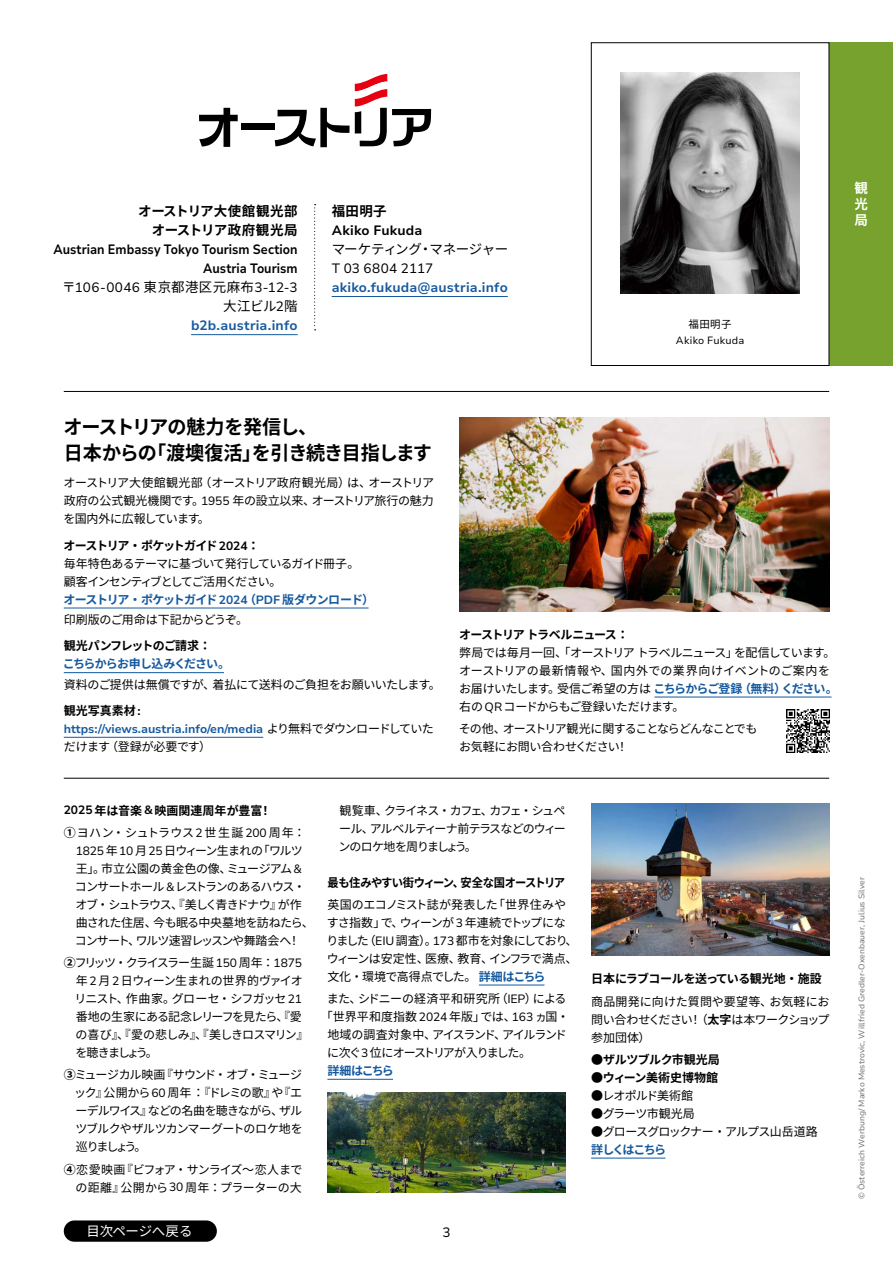
<style>
.page{position:relative;width:893px;height:1263px;background:#fff}
.page>*{position:absolute;margin:0;border:0;box-sizing:border-box;transform-origin:0 0}
.t1{font:700 19.5px/25.5px "Noto Sans CJ Kjp";letter-spacing:-.055em;color:#000}
.t2{font:700 13.5px/19px "Nunito Sans 10 pt";letter-spacing:.005em;color:#000;text-align:right;scale:.9 1}
.t3{font:700 13.5px "Nunito Sans 10 pt";letter-spacing:.015em;color:#15599f}
.t4{font:700 13.5px/19px "Noto Sans CJ Kjp";color:#000;text-align:right}
.t5{font:13.5px "Noto Sans CJ Kjp";letter-spacing:-.035em;color:#000}
.t6{font:13.5px "Nunito Sans 10 pt";letter-spacing:.01em;color:#000}
.t7{font:700 13.5px "Nunito Sans 10 pt";letter-spacing:.005em;color:#000}
.t8{font:13.5px "Noto Sans CJ Kjp";letter-spacing:-.01em;color:#fff}
.t9{font:700 13.5px "Noto Sans CJ Kjp";letter-spacing:.025em;color:#000}
.t10{font:700 13.5px/16.2px "Noto Sans CJ Kjp";color:#fff;text-align:justify}
.t11{font:12px/18px "Noto Sans CJ Kjp";letter-spacing:-.055em;color:#000}
.t12{font:12px/18px "Noto Sans CJ Kjp";letter-spacing:-.02em;color:#000}
.t13{font:700 12px "Nunito Sans 10 pt";color:#15599f}
.t14{font:12px/18px "Noto Sans CJ Kjp";letter-spacing:-.03em;color:#000;text-align:right}
.t15{font:12px/22.2px "Noto Sans CJ Kjp";letter-spacing:.02em;color:#000}
.t16{font:700 12px "Noto Sans CJ Kjp";letter-spacing:-.04em;color:#000}
.t17{font:12px "Noto Sans CJ Kjp";letter-spacing:-.035em;color:#000}
.t18{font:12px "Noto Sans CJ Kjp";letter-spacing:-.075em;color:#000}
.t19{font:12px "Noto Sans CJ Kjp";letter-spacing:.005em;color:#000}
.t20{font:700 12px "Noto Sans CJ Kjp";letter-spacing:-.06em;color:#000;scale:.94 1}
.t21{font:12px "Noto Sans CJ Kjp";color:#000}
.t22{font:12px "Noto Sans CJ Kjp";letter-spacing:-.11em;color:#000}
.t23{font:12px "Noto Sans CJ Kjp";letter-spacing:-.125em;color:#000}
.t24{font:12px "Noto Sans CJ Kjp";letter-spacing:-.015em;color:#000}
.t25{font:700 12px "Noto Sans CJ Kjp";letter-spacing:-.09em;color:#000}
.t26{font:700 12px "Noto Sans CJ Kjp";letter-spacing:-.075em;color:#15599f}
.t27{font:700 12px "Noto Sans CJ Kjp";letter-spacing:-.06em;color:#000}
.t28{font:700 12px "Noto Sans CJ Kjp";color:#000}
.t29{font:700 12px "Noto Sans CJ Kjp";letter-spacing:-.14em;color:#15599f}
.t30{font:700 12px "Noto Sans CJ Kjp";letter-spacing:-.095em;color:#15599f}
.t31{font:10.5px "Nunito Sans 10 pt";letter-spacing:.02em;color:#000}
.t32{font:10.5px "Noto Sans CJ Kjp";color:#000}
.t33{font:8.25px "Nunito Sans 10 pt";color:#727171}
.s1{font-family:"Noto Sans CJ Kjp";font-weight:400}
.s2{font-weight:400}
.s3{font-family:"Nunito Sans 10 pt"}
.s4{font-weight:700}
.s5{font-family:"Nunito Sans 10 pt";font-weight:700}
.s6{font-weight:700;color:#15599f}
.s7{font-family:"Nunito Sans 10 pt";font-weight:700;color:#15599f}
.s8{font-family:"Noto Sans CJ Kjp";font-weight:400;color:#000}
</style>
<div class="page">
<hr style="left:64px;top:778px;width:765px;height:1px;background:#000">
<hr style="left:64px;top:391px;width:765px;height:1px;background:#000">
<div style="left:829px;top:43px;width:64px;height:323px;background:#76a22d"></div>
<div style="left:64px;top:1220px;width:153px;height:22px;background:#000;border-radius:11px"></div>
<hr style="left:479px;top:985px;width:65px;height:1px;background:#15599f">
<hr style="left:327px;top:1079px;width:66px;height:1px;background:#15599f">
<hr style="left:591px;top:1158px;width:74px;height:1px;background:#15599f">
<div style="left:591px;top:43px;width:238px;height:323px;border:1px solid #000"></div>
<img style="left:327px;top:1093px;width:239px;height:100px">
<img style="left:591px;top:804px;width:238px;height:151px">
<svg style="left:199px;top:108px;width:39px;height:39px"></svg>
<div style="left:241px;top:123px;width:33px;height:7px;background:#000"></div>
<svg style="left:275px;top:74px;width:156px;height:73px"></svg>
<hr style="left:191px;top:334px;width:107px;height:1px;background:#15599f">
<hr style="left:332px;top:296px;width:176px;height:1px;background:#15599f">
<svg style="left:314px;top:204px;width:2px;height:126px"></svg>
<img style="left:459px;top:417px;width:370px;height:194px">
<hr style="left:654px;top:697px;width:177px;height:1px;background:#15599f">
<hr style="left:64px;top:608px;width:305px;height:1px;background:#15599f">
<hr style="left:64px;top:672px;width:160px;height:1px;background:#15599f">
<hr style="left:64px;top:737px;width:199px;height:1px;background:#15599f">
<img style="left:787px;top:710px;width:42px;height:42px">
<img style="left:621px;top:72px;width:178px;height:221px">
<p class="t4" style="left:138px;top:202px;width:161px">オーストリア大使館観光部オーストリア政府観光局</p>
<p class="t2" style="left:54px;top:239px;width:273px">Austrian Embassy Tokyo Tourism Section<br>Austria Tourism<br><span class="s1">〒</span><span class="s2">106-0046</span> <span class="s1">東京都港区元麻布</span><span class="s2">3-12-3</span></p>
<p class="t5" style="left:223px;top:299px;width:76px">大江ビル<span class="s3">2</span>階</p>
<p class="t3" style="left:191px;top:316px;width:108px">b2b.austria.info</p>
<p class="t9" style="left:332px;top:203px;width:57px">福田明子</p>
<p class="t7" style="left:332px;top:221px;width:92px">Akiko Fukuda</p>
<p class="t5" style="left:332px;top:242px;width:178px">マーケティング・マネージャー</p>
<p class="t6" style="left:332px;top:259px;width:103px">T 03 6804 2117</p>
<p class="t3" style="left:332px;top:278px;width:178px">akiko.fukuda@austria.info</p>
<p class="t32" style="left:689px;top:319px;width:45px">福田明子</p>
<p class="t31" style="left:676px;top:333px;width:70px">Akiko Fukuda</p>
<p class="t10" style="left:854px;top:180px;width:15px">観光局</p>
<h1 class="t1" style="left:64px;top:415px;width:370px">オーストリアの魅力を発信し、<br>日本からの「渡墺復活」を引き続き目指します</h1>
<p class="t11" style="left:64px;top:474px;width:372px;text-align:justify">オーストリア大使館観光部（オーストリア政府観光局）は、オーストリア政府の公式観光機関です。<span class="s3">1955</span> 年の設立以来、オーストリア旅行の魅力を国内外に広報しています。</p>
<p class="t11" style="left:64px;top:537px;width:312px"><span class="s4">オーストリア・ポケットガイド</span> <span class="s5">2024</span><span class="s4">：<br></span>毎年特色あるテーマに基づいて発行しているガイド冊子。顧客インセンティブとしてご活用ください。<br><span class="s6">オーストリア・ポケットガイド</span> <span class="s7">2024</span><span class="s6">（</span><span class="s7">PDF</span> <span class="s6">版ダウンロード）</span></p>
<p class="t24" style="left:64px;top:613px;width:186px">印刷版のご用命は下記からどうぞ。</p>
<p class="t27" style="left:64px;top:639px;width:149px">観光パンフレットのご請求：</p>
<p class="t26" style="left:63px;top:657px;width:169px">こちらからお申し込みください。</p>
<p class="t17" style="left:64px;top:677px;width:379px">資料のご提供は無償ですが、着払にて送料のご負担をお願いいたします。</p>
<p class="t16" style="left:64px;top:704px;width:78px">観光写真素材<span class="s3">:</span></p>
<p class="t13" style="left:64px;top:720px;width:372px">https://views.austria.info/en/media <span class="s8">より無料でダウンロードしていた</span></p>
<p class="t12" style="left:64px;top:738px;width:149px">だけます（登録が必要です）</p>
<p class="t25" style="left:459px;top:628px;width:171px">オーストリアトラベルニュース：</p>
<p class="t12" style="left:459px;top:644px;width:380px">弊局では毎月一回、「オーストリアトラベルニュース」を配信しています。オーストリアの最新情報や、国内外での業界向けイベントのご案内をお届けいたします。受信ご希望の方は<span class="s6">こちらからご登録（無料）ください。</span>右の <span class="s3">QR</span>コードからもご登録いただけます。</p>
<p class="t11" style="left:459px;top:720px;width:300px">その他、オーストリア観光に関することならどんなことでもお気軽にお問い合わせください！</p>
<p class="t15" style="left:64px;top:799px;width:243px"><span class="s5">2025</span><span class="s4">年は音楽</span><span class="s5">&amp;</span><span class="s4">映画関連周年が豊富！<br>➀</span>ヨハン・シュトラウス<span class="s3">2</span>世生誕<span class="s3">200</span>周年：</p>
<p class="t11" style="left:75px;top:842px;width:240px"><span class="s3">1825</span> 年 <span class="s3">10</span> 月 <span class="s3">25</span> 日ウィーン生まれの「ワルツ王」。市立公園の黄金色の像、ミュージアム<span class="s3">&amp;</span>コンサートホール <span class="s3">&amp;</span>レストランのあるハウス・オブ・シュトラウス、『美しく青きドナウ』が作曲された住居、今も眠る中央墓地を訪ねたら、コンサート、ワルツ速習レッスンや舞踏会へ！</p>
<p class="t11" style="left:75px;top:954px;width:235px;text-indent:-11px"><span class="s4">➁</span>フリッツ・クライスラー生誕 <span class="s3">150</span> 周年：<span class="s3">1875</span>年 <span class="s3">2</span> 月<span class="s3">2</span>日ウィーン生まれの世界的ヴァイオリニスト、作曲家。グローセ・シフガッセ <span class="s3">21</span>番地の生家にある記念レリーフを見たら、『愛の喜び』、『愛の悲しみ』、『美しきロスマリン』を聴きましょう。</p>
<p class="t11" style="left:74px;top:1066px;width:230px;text-align:justify;text-indent:-11px"><span class="s4">➂</span>ミュージカル映画『サウンド・オブ・ミュージック』公開から <span class="s3">60</span> 周年：『ドレミの歌』や『エーデルワイス』などの名曲を聴きながら、ザルツブルクやザルツカンマーグートのロケ地を巡りましょう。</p>
<p class="t14" style="left:64px;top:1160px;width:240px"><span class="s4">➃</span>恋愛映画『ビフォア・サンライズ～恋人までの距離』公開から<span class="s3">30</span>周年：プラーターの大</p>
<p class="t8" style="left:86px;top:1224px;width:108px">目次ページへ戻る</p>
<p class="t11" style="left:339px;top:801px;width:229px;text-align:justify">観覧車、クライネス・カフェ、カフェ・シュペール、アルベルティーナ前テラスなどのウィーンのロケ地を周りましょう。</p>
<p class="t20" style="left:327px;top:875px;width:254px">最も住みやすい街ウィーン、安全な国オーストリア</p>
<p class="t11" style="left:326px;top:896px;width:253px">英国のエコノミスト誌が発表した「世界住みやすさ指数」で、ウィーンが <span class="s3">3</span> 年連続でトップになりました（<span class="s3">EIU</span> 調査）。<span class="s3">173</span> 都市を対象にしており、ウィーンは安定性、医療、教育、インフラで満点、文化・環境で高得点でした。<span class="s6">詳細はこちら</span></p>
<p class="t21" style="left:327px;top:992px;width:241px">また、シドニーの経済平和研究所（<span class="s3">IEP</span>）による</p>
<p class="t19" style="left:321px;top:1010px;width:250px">「世界平和度指数<span class="s3">2024</span>年版」では、<span class="s3">163</span> ヵ国・</p>
<p class="t22" style="left:327px;top:1028px;width:241px">地域の調査対象中、アイスランド、アイルランド</p>
<p class="t23" style="left:327px;top:1046px;width:205px">に次ぐ<span class="s3">3</span> 位にオーストリアが入りました。</p>
<p class="t30" style="left:327px;top:1064px;width:68px">詳細はこちら</p>
<p class="t16" style="left:591px;top:972px;width:232px">日本にラブコールを送っている観光地・施設</p>
<p class="t11" style="left:591px;top:992px;width:240px;text-align:justify">商品開発に向けた質問や要望等、お気軽にお問い合わせください！（<span class="s4">太字</span>は本ワークショップ参加団体）</p>
<p class="t16" style="left:591px;top:1053px;width:130px">●ザルツブルク市観光局</p>
<p class="t28" style="left:591px;top:1071px;width:129px">●ウィーン美術史博物館</p>
<p class="t18" style="left:591px;top:1089px;width:103px">●レオポルド美術館</p>
<p class="t11" style="left:591px;top:1105px;width:105px">●グラーツ市観光局</p>
<p class="t18" style="left:591px;top:1125px;width:228px">●グロースグロックナー・アルプス山岳道路</p>
<p class="t29" style="left:591px;top:1143px;width:77px">詳しくはこちら</p>
<p class="t6" style="left:442px;top:1223px;width:10px">3</p>
<p class="t33" style="left:856px;top:1199px;width:323px;rotate:-90deg">© Österreich Werbung/ Marko Mestrovic, Willfried Gredler-Oxenbauer, Julius Silver</p>
</div>
